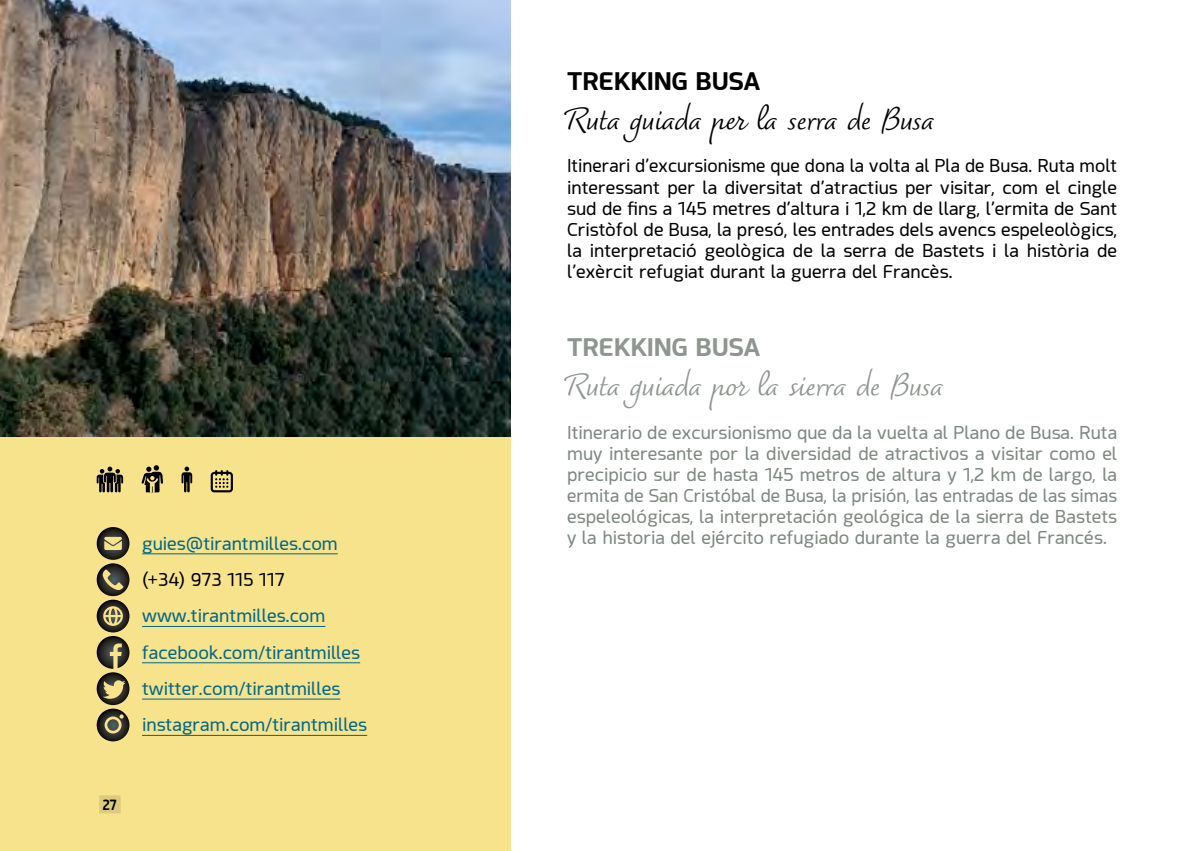
<style>
.page{position:relative;width:1191px;height:851px;background:#fff}
.page>*{position:absolute;margin:0;border:0;box-sizing:border-box;transform-origin:0 0}
.t1{font:38px "Dolce";letter-spacing:-.01em;color:#8f9690}
.t2{font:38px "Dolce";letter-spacing:-.01em;color:#000}
.t3{font:700 24px "Acephimere";color:#000;scale:1.05 1}
.t4{font:700 24px "Acephimere";color:#8f9690;scale:1.05 1}
.t5{font:17.6px/21.2px "Acephimere";color:#7e8780;text-align:justify;scale:1.05 1}
.t6{font:17.6px/21.2px "Acephimere";color:#000;text-align:justify}
.t7{font:17.6px/36.2px "Acephimere";color:#006789;scale:1.05 1}
.t8{font:17.6px "Acephimere";color:#000;scale:1.05 1}
.t9{font:700 14px "Acephimere";color:#000;scale:.89 1}
</style>
<div class="page">
<div style="left:0;top:0;width:510px;height:850px;background:#f8e38d"></div>
<hr style="left:142px;top:553px;width:196px;height:1px;background:#006789">
<hr style="left:142px;top:626px;width:183px;height:1px;background:#006789">
<hr style="left:142px;top:662px;width:218px;height:1px;background:#006789">
<hr style="left:142px;top:698px;width:198px;height:1px;background:#006789">
<hr style="left:142px;top:735px;width:225px;height:1px;background:#006789">
<svg style="left:97px;top:466px;width:26px;height:26px"></svg>
<svg style="left:142px;top:465px;width:21px;height:27px"></svg>
<svg style="left:181px;top:466px;width:11px;height:26px"></svg>
<svg style="left:211px;top:470px;width:22px;height:22px"></svg>
<svg style="left:96px;top:527px;width:33px;height:214px"></svg>
<div style="left:99px;top:795px;width:22px;height:18px;background:#dcca7d"></div>
<img style="left:0;top:0;width:510px;height:437px">
<p class="t7" style="left:142px;top:524px;width:188px">guies@tirantmilles.com</p>
<p class="t8" style="left:142px;top:567px;width:137px">(+34) 973 115 117</p>
<p class="t7" style="left:142px;top:597px;width:216px">www.tirantmilles.com facebook.com/tirantmilles twitter.com/tirantmilles instagram.com/tirantmilles</p>
<p class="t9" style="left:103px;top:795px;width:17px">27</p>
<h2 class="t3" style="left:567px;top:65px;width:185px">TREKKING BUSA</h2>
<h1 class="t2" style="left:567px;top:98px;width:369px">Ruta guiada per la serra de Busa</h1>
<p class="t6" style="left:567px;top:155px;width:551px">Itinerari d’excursionisme que dona la volta al Pla de Busa. Ruta molt interessant per la diversitat d’atractius per visitar, com el cingle sud de fins a 145 metres d’altura i 1,2 km de llarg, l’ermita de Sant Cristòfol de Busa, la presó, les entrades dels avencs espeleològics, la interpretació geològica de la serra de Bastets i la història de l’exèrcit refugiat durant la guerra del Francès.</p>
<h2 class="t4" style="left:567px;top:331px;width:185px">TREKKING BUSA</h2>
<h1 class="t1" style="left:567px;top:364px;width:377px">Ruta guiada por la sierra de Busa</h1>
<p class="t5" style="left:567px;top:421px;width:525px">Itinerario de excursionismo que da la vuelta al Plano de Busa. Ruta muy interesante por la diversidad de atractivos a visitar como el precipicio sur de hasta 145 metros de altura y 1,2 km de largo, la ermita de San Cristóbal de Busa, la prisión, las entradas de las simas espeleológicas, la interpretación geológica de la sierra de Bastets y la historia del ejército refugiado durante la guerra del Francés.</p>
</div>
